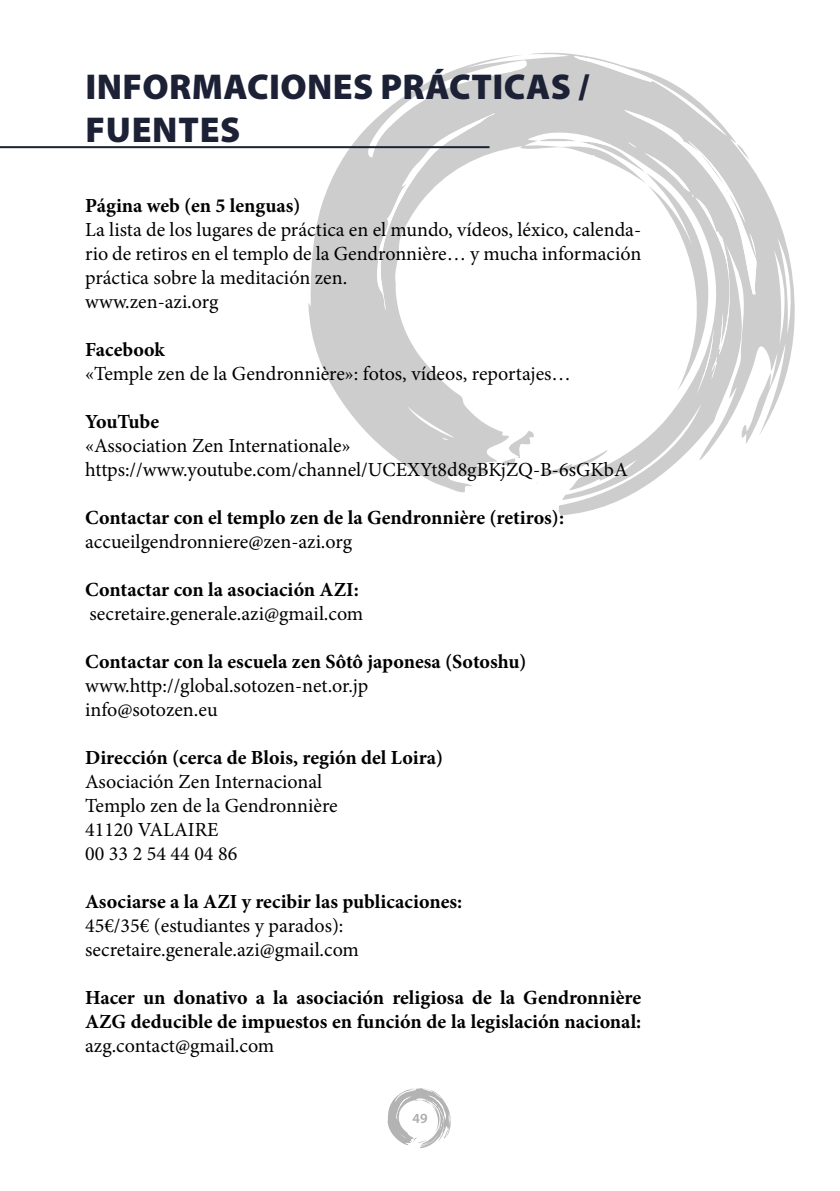
<style>
.page{position:relative;width:840px;height:1191px;background:#fff}
.page>*{position:absolute;margin:0;border:0;box-sizing:border-box;transform-origin:0 0}
.t1{font:900 36px/43.2px "Myriad Pro";letter-spacing:.01em;color:#1c2136}
.t2{font:20px/24px "Minion Pro";color:#000}
.t3{font:700 20px/24px "Minion Pro";color:#000}
.t4{font:600 14px "Myriad Pro";color:#87888a}
</style>
<div class="page">
<svg style="left:308px;top:52px;width:487px;height:463px"></svg>
<svg style="left:368px;top:60px;width:159px;height:251px"></svg>
<svg style="left:538px;top:56px;width:218px;height:338px"></svg>
<svg style="left:499px;top:431px;width:108px;height:44px"></svg>
<svg style="left:387px;top:1088px;width:64px;height:60px"></svg>
<hr style="left:0;top:146px;width:489px;height:2px;background:#1c2136">
<h1 class="t1" style="left:85px;top:64px;width:505px">INFORMACIONES PRÁCTICAS /<br>FUENTES</h1>
<p class="t3" style="left:85px;top:193px;width:217px">Página web (en 5 lenguas)</p>
<p class="t2" style="left:85px;top:217px;width:557px">La lista de los lugares de práctica en el mundo, vídeos, léxico, calenda&shy;rio de retiros en el templo de la Gendronnière… y mucha información práctica sobre la meditación zen.<br>www.zen-azi.org</p>
<p class="t3" style="left:85px;top:337px;width:81px">Facebook</p>
<p class="t2" style="left:85px;top:361px;width:487px">«Temple zen de la Gendronnière»: fotos, vídeos, reportajes…</p>
<p class="t3" style="left:85px;top:409px;width:75px">YouTube</p>
<p class="t2" style="left:85px;top:433px;width:544px">«Association Zen Internationale» https://www.youtube.com/channel/UCEXYt8d8gBKjZQ-B-6sGKbA</p>
<p class="t3" style="left:85px;top:505px;width:480px">Contactar con el templo zen de la Gendronnière (retiros):</p>
<p class="t2" style="left:85px;top:529px;width:268px">accueilgendronniere@zen-azi.org</p>
<p class="t3" style="left:85px;top:577px;width:275px">Contactar con la asociación AZI:</p>
<p class="t2" style="left:89px;top:601px;width:275px">secretaire.generale.azi@gmail.com</p>
<p class="t3" style="left:85px;top:649px;width:443px">Contactar con la escuela zen Sôtô japonesa (Sotoshu)</p>
<p class="t2" style="left:85px;top:673px;width:284px">www.http://global.sotozen-net.or.jp info@sotozen.eu</p>
<p class="t3" style="left:85px;top:745px;width:359px">Dirección (cerca de Blois, región del Loira)</p>
<p class="t2" style="left:85px;top:769px;width:254px">Asociación Zen Internacional<br>Templo zen de la Gendronnière<br>41120 VALAIRE<br>00 33 2 54 44 04 86</p>
<p class="t3" style="left:85px;top:889px;width:378px">Asociarse a la AZI y recibir las publicaciones:</p>
<p class="t2" style="left:85px;top:913px;width:275px">45€/35€ (estudiantes y parados): secretaire.generale.azi@gmail.com</p>
<p class="t3" style="left:85px;top:985px;width:557px">Hacer un donativo a la asociación religiosa de la Gendronnière<br>AZG deducible de impuestos en función de la legislación nacional:</p>
<p class="t2" style="left:85px;top:1033px;width:191px">azg.contact@gmail.com</p>
<p class="t4" style="left:412px;top:1109px;width:17px">49</p>
</div>
